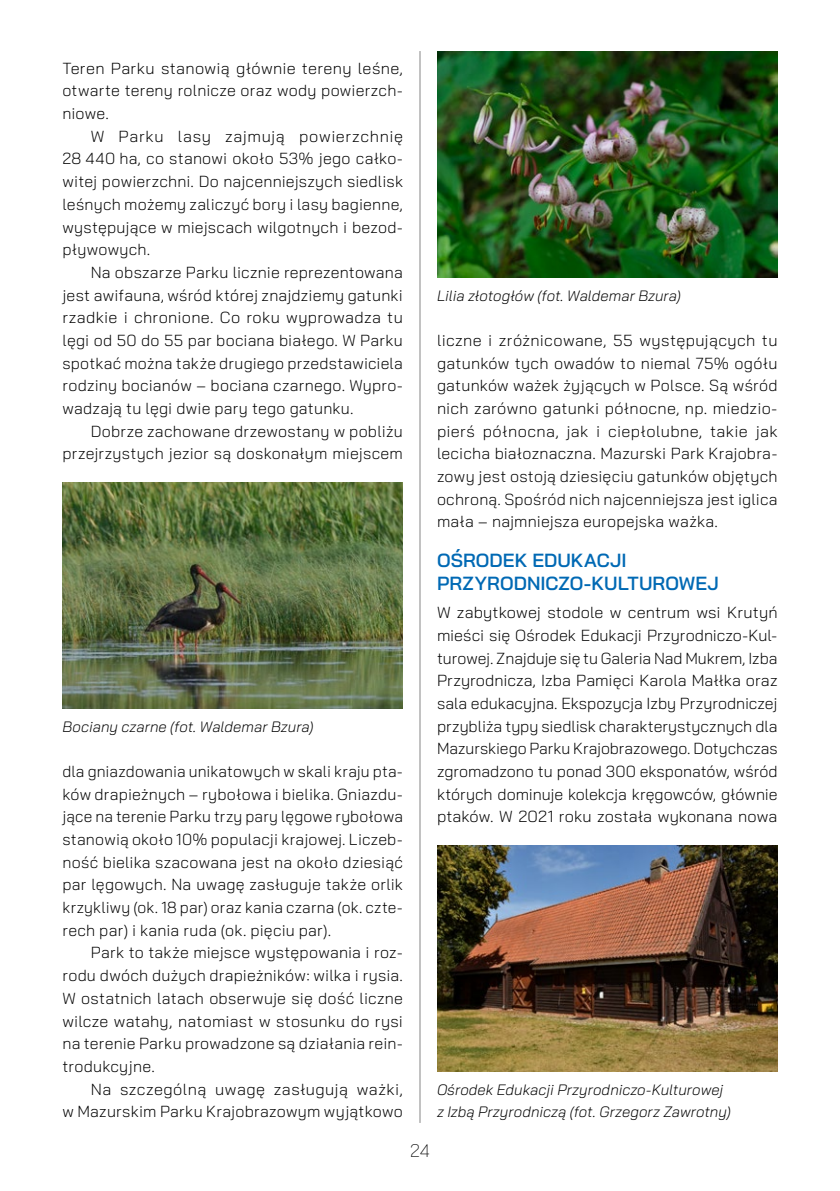
<style>
.page{position:relative;width:840px;height:1191px;background:#fff}
.page>*{position:absolute;margin:0;border:0;box-sizing:border-box;transform-origin:0 0}
.t1{font:600 19px/22.6px "Bai Jamjuree";letter-spacing:.005em;color:#0069b4}
.t2{font:200 18px "Bai Jamjuree";color:#000}
.t3{font:300 16px/22.6px "Bai Jamjuree";letter-spacing:.015em;color:#000;text-align:justify}
.t4{font:italic 300 15px/22.6px "Bai Jamjuree";color:#000}
</style>
<div class="page">
<hr style="left:419px;top:51px;width:1px;height:1072px;background:#878787">
<img style="left:437px;top:845px;width:340px;height:226px">
<img style="left:437px;top:51px;width:340px;height:227px">
<img style="left:62px;top:482px;width:341px;height:227px">
<p class="t3" style="left:62px;top:57px;width:342px">Teren Parku stanowią głównie tereny leśne, otwarte tereny rolnicze oraz wody powierzch&shy;niowe.</p>
<p class="t3" style="left:62px;top:125px;width:342px;text-indent:28px">W Parku lasy zajmują powierzchnię 28 440 ha, co stanowi około 53% jego całko&shy;witej powierzchni. Do najcenniejszych siedlisk leśnych możemy zaliczyć bory i lasy bagienne, występujące w miejscach wilgotnych i bezod&shy;pływowych.</p>
<p class="t3" style="left:62px;top:261px;width:342px;text-indent:28px">Na obszarze Parku licznie reprezentowana jest awifauna, wśród której znajdziemy gatunki rzadkie i chronione. Co roku wyprowadza tu lęgi od 50 do 55 par bociana białego. W Parku spotkać można także drugiego przedstawiciela rodziny bocianów – bociana czarnego. Wypro&shy;wadzają tu lęgi dwie pary tego gatunku.</p>
<p class="t3" style="left:62px;top:420px;width:342px;text-align:right">Dobrze zachowane drzewostany w pobliżu przejrzystych jezior są doskonałym miejscem</p>
<p class="t4" style="left:62px;top:715px;width:253px">Bociany czarne (fot. Waldemar Bzura)</p>
<p class="t3" style="left:62px;top:760px;width:342px">dla gniazdowania unikatowych w skali kraju pta&shy;ków drapieżnych – rybołowa i bielika. Gniazdu&shy;jące na terenie Parku trzy pary lęgowe rybołowa stanowią około 10% populacji krajowej. Liczeb&shy;ność bielika szacowana jest na około dziesiąć par lęgowych. Na uwagę zasługuje także orlik krzykliwy (ok. 18 par) oraz kania czarna (ok. czte&shy;rech par) i kania ruda (ok. pięciu par).</p>
<p class="t3" style="left:62px;top:941px;width:342px;text-indent:28px">Park to także miejsce występowania i roz&shy;rodu dwóch dużych drapieżników: wilka i rysia.<br>W ostatnich latach obserwuje się dość liczne wilcze watahy, natomiast w stosunku do rysi na terenie Parku prowadzone są działania rein&shy;trodukcyjne.</p>
<p class="t3" style="left:62px;top:1077px;width:342px;text-align:right">Na szczególną uwagę zasługują ważki,<br>w Mazurskim Parku Krajobrazowym wyjątkowo</p>
<p class="t4" style="left:437px;top:284px;width:245px">Lilia złotogłów (fot. Waldemar Bzura)</p>
<p class="t3" style="left:437px;top:329px;width:342px">liczne i zróżnicowane, 55 występujących tu gatunków tych owadów to niemal 75% ogółu gatunków ważek żyjących w Polsce. Są wśród nich zarówno gatunki północne, np. miedzio&shy;pierś północna, jak i ciepłolubne, takie jak lecicha białoznaczna. Mazurski Park Krajobra&shy;zowy jest ostoją dziesięciu gatunków objętych ochroną. Spośród nich najcenniejsza jest iglica mała – najmniejsza europejska ważka.</p>
<p class="t1" style="left:437px;top:549px;width:283px">OŚRODEK EDUKACJI<br>PRZYRODNICZO-KULTUROWEJ</p>
<p class="t3" style="left:437px;top:601px;width:342px">W zabytkowej stodole w centrum wsi Krutyń mieści się Ośrodek Edukacji Przyrodniczo-Kul&shy;turowej. Znajduje się tu Galeria Nad Mukrem, Izba Przyrodnicza, Izba Pamięci Karola Małłka oraz sala edukacyjna. Ekspozycja Izby Przyrodniczej przybliża typy siedlisk charakterystycznych dla Mazurskiego Parku Krajobrazowego. Dotychczas zgromadzono tu ponad 300 eksponatów, wśród których dominuje kolekcja kręgowców, głównie ptaków. W 2021 roku została wykonana nowa</p>
<p class="t4" style="left:437px;top:1078px;width:295px">Ośrodek Edukacji Przyrodniczo-Kulturowej z Izbą Przyrodniczą (fot. Grzegorz Zawrotny)</p>
<p class="t2" style="left:410px;top:1136px;width:21px">24</p>
</div>
